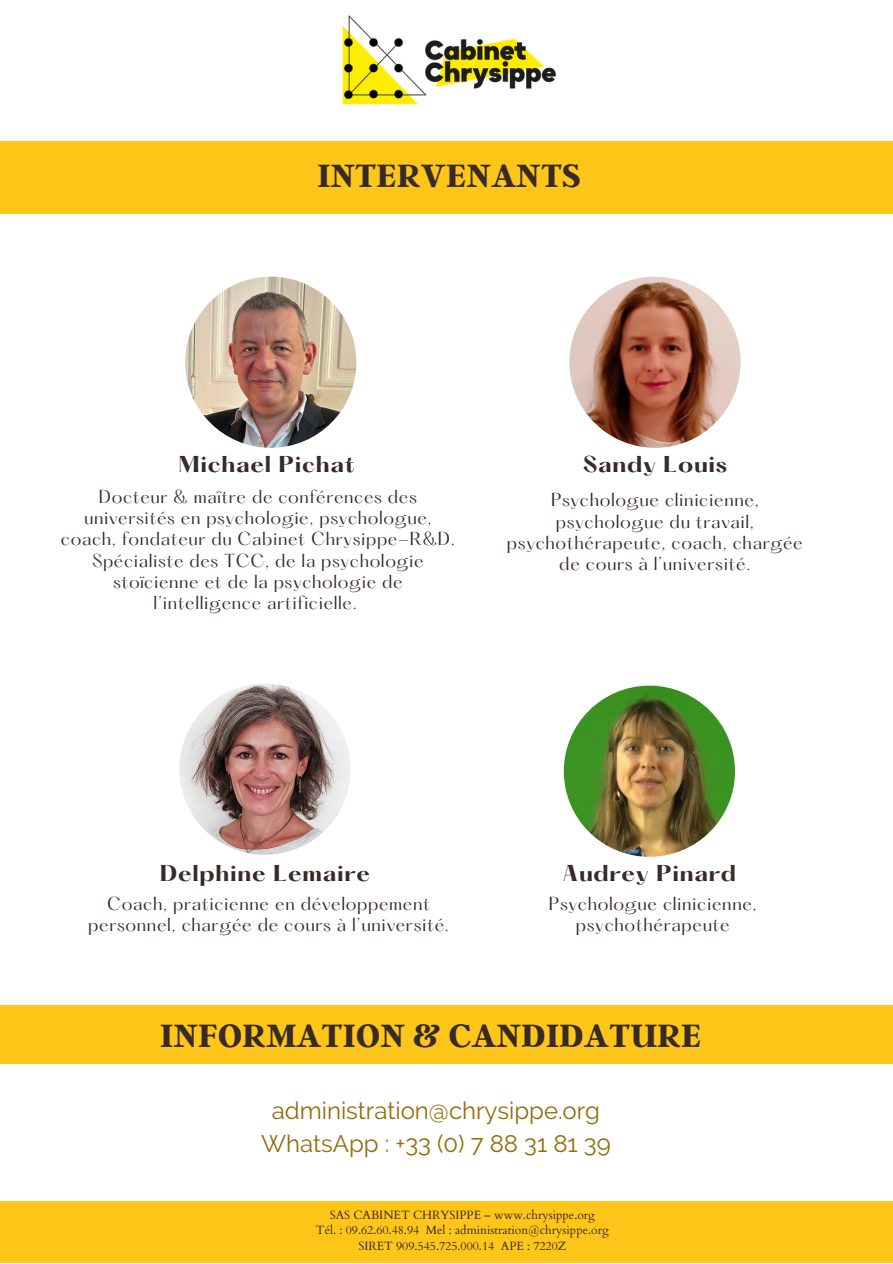
<style>
.page{position:relative;width:893px;height:1264px;background:#fff}
.page>*{position:absolute;margin:0;border:0;box-sizing:border-box;transform-origin:0 0}
.t1{font:700 36px "Argent CF";color:#372a28}
.t2{font:24px "Raleway";color:#946c0a}
.t3{font:700 20.1px "Hatton";letter-spacing:.035em;color:#372a28}
.t4{font:16.5px/21.3px "Hatton";letter-spacing:.035em;color:#372a28;text-align:center}
.t5{font:16.35px/21.3px "Hatton";letter-spacing:.035em;color:#372a28;text-align:center}
.t6{font:12px "Cardo";color:#372a28}
</style>
<div class="page">
<div style="left:0;top:141px;width:892px;height:72px;background:#ffc61a"></div>
<div style="left:0;top:1005px;width:892px;height:59px;background:#ffc61a"></div>
<img style="left:342px;top:15px;width:214px;height:90px">
<img style="left:185px;top:277px;width:171px;height:171px;border-radius:50%">
<img style="left:563px;top:685px;width:172px;height:171px;border-radius:50%">
<img style="left:179px;top:683px;width:171px;height:171px;border-radius:50%">
<img style="left:569px;top:277px;width:171px;height:171px;border-radius:50%">
<div style="left:0;top:1200px;width:892px;height:62px;background:#ffc61a"></div>
<p class="t1" style="left:317px;top:152px;width:265px">INTERVENANTS</p>
<p class="t3" style="left:178px;top:454px;width:178px">Michael Pichat</p>
<p class="t5" style="left:61px;top:487px;width:395px">Docteur &amp; maître de conférences des universités en psychologie, psychologue, coach, fondateur du Cabinet Chrysippe-R&amp;D.<br>Spécialiste des TCC, de la psychologie stoïcienne et de la psychologie de l’intelligence artificielle.</p>
<p class="t3" style="left:582px;top:454px;width:146px">Sandy Louis</p>
<p class="t4" style="left:507px;top:491px;width:297px">Psychologue clinicienne, psychologue du travail, psychothérapeute, coach, chargée de cours à l’université.</p>
<p class="t3" style="left:160px;top:863px;width:212px">Delphine Lemaire</p>
<p class="t4" style="left:88px;top:894px;width:362px">Coach, praticienne en développement personnel, chargée de cours à l’université.</p>
<p class="t3" style="left:562px;top:863px;width:175px">Audrey Pinard</p>
<p class="t4" style="left:549px;top:894px;width:209px">Psychologue clinicienne, psychothérapeute</p>
<p class="t1" style="left:160px;top:1012px;width:542px">INFORMATION &amp; CANDIDATURE</p>
<p class="t2" style="left:272px;top:1096px;width:330px">administration@chrysippe.org</p>
<p class="t2" style="left:261px;top:1129px;width:351px">WhatsApp : +33 (0) 7 88 31 81 39</p>
<p class="t6" style="left:329px;top:1206px;width:267px">SAS CABINET CHRYSIPPE – www.chrysippe.org</p>
<p class="t6" style="left:316px;top:1222px;width:294px">Tél. : 09.62.60.48.94 Mel : administration@chrysippe.org</p>
<p class="t6" style="left:358px;top:1238px;width:209px">SIRET 909.545.725.000.14 APE : 7220Z</p>
</div>
